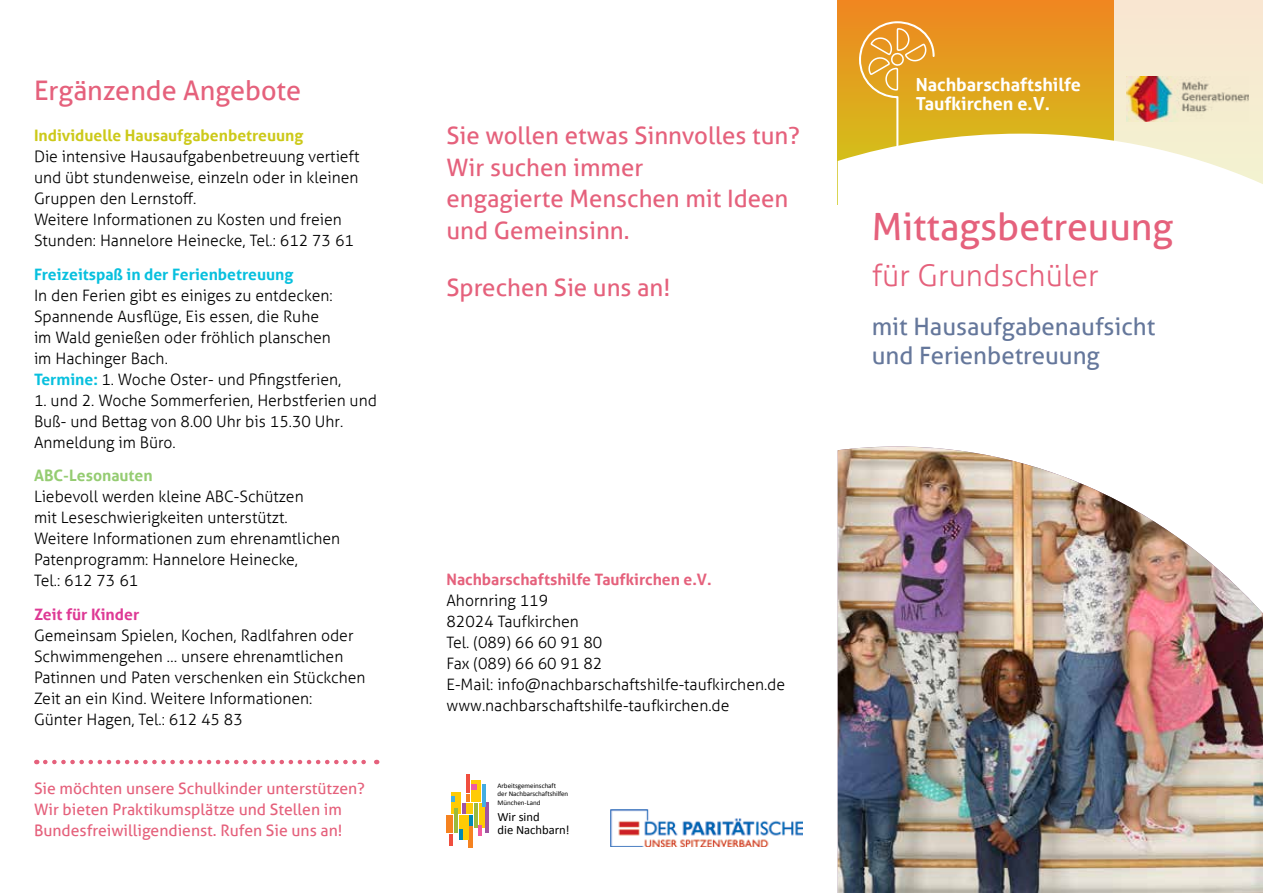
<style>
.page{position:relative;width:1263px;height:893px;background:#fff}
.page>*{position:absolute;margin:0;border:0;box-sizing:border-box;transform-origin:0 0}
.t1{font:37.5px "Aller";color:#e5617c}
.t2{font:300 30px "Aller";color:#e5617c}
.t3{font:27px "Aller";color:#e5617c}
.t4{font:24px/31.5px "Aller";color:#e5617c}
.t5{font:24px/28.5px "Aller";color:#65779b}
.t6{font:700 18px/19.5px "Aller";color:#fff}
.t7{font:300 15.75px/21px "Aller";color:#000}
.t8{font:15.75px/21px "Aller";color:#e5617c}
.t9{font:700 15.75px "Aller";color:#e5617c}
.t10{font:700 15.75px "Aller";color:#ccc919}
.t11{font:700 15.75px "Aller";color:#08c0de}
.t12{font:700 15.75px "Aller";color:#95cc72}
.t13{font:700 15.75px "Aller";color:#de3a95}
.t14{font:12.6px/13px "Calibri";color:#000}
.t15{font:7.05px/8.2px "Calibri";letter-spacing:-.005em;color:#000}
.s1{font-weight:700;color:#08c0de}
</style>
<div class="page">
<svg style="left:838px;top:0;width:276px;height:134px;background:#e49c1e"></svg>
<div style="left:1114px;top:0;width:149px;height:215px;background:#f7e9d1"></div>
<svg style="left:838px;top:134px;width:425px;height:81px"></svg>
<img style="left:838px;top:446px;width:425px;height:447px">
<svg style="left:859px;top:21px;width:76px;height:140px"></svg>
<div style="left:446px;top:815px;width:7px;height:18px;background:#f58220"></div>
<hr style="left:474px;top:803px;width:3px;height:24px;background:#9bba3c">
<div style="left:471px;top:780px;width:9px;height:21px;background:#ffcb05"></div>
<svg style="left:462px;top:784px;width:15px;height:30px"></svg>
<hr style="left:467px;top:774px;width:3px;height:19px;background:#f04e3e">
<svg style="left:468px;top:826px;width:4px;height:22px"></svg>
<svg style="left:468px;top:815px;width:4px;height:11px"></svg>
<div style="left:459px;top:815px;width:9px;height:25px;background:#ffcb05"></div>
<svg style="left:459px;top:830px;width:3px;height:10px"></svg>
<hr style="left:449px;top:834px;width:4px;height:12px;background:#f04e3e">
<div style="left:451px;top:793px;width:9px;height:21px;background:#ffcb05"></div>
<svg style="left:451px;top:796px;width:4px;height:6px"></svg>
<hr style="left:454px;top:808px;width:3px;height:25px;background:#9bba3c">
<div style="left:479px;top:803px;width:6px;height:24px;background:#ffcb05"></div>
<hr style="left:485px;top:803px;width:3px;height:30px;background:#a154a1">
<svg style="left:479px;top:825px;width:3px;height:11px"></svg>
<hr style="left:482px;top:784px;width:3px;height:23px;background:#44ade2">
<svg style="left:45px;top:760px;width:332px;height:4px"></svg>
<img style="left:1126px;top:77px;width:122px;height:45px">
<img style="left:610px;top:809px;width:192px;height:38px">
<h3 class="t3" style="left:34px;top:74px;width:269px">Ergänzende Angebote</h3>
<p class="t10" style="left:34px;top:126px;width:271px">Individuelle Hausaufgabenbetreuung</p>
<p class="t7" style="left:34px;top:146px;width:327px">Die intensive Hausaufgabenbetreuung vertieft und übt stundenweise, einzeln oder in kleinen Gruppen den Lernstoff.<br>Weitere Informationen zu Kosten und freien Stunden: Hannelore Heinecke, Tel.: 612 73 61</p>
<p class="t11" style="left:34px;top:264px;width:261px">Freizeitspaß in der Ferienbetreuung</p>
<p class="t7" style="left:34px;top:285px;width:309px">In den Ferien gibt es einiges zu entdecken:<br>Spannende Ausflüge, Eis essen, die Ruhe<br>im Wald genießen oder fröhlich planschen im Hachinger Bach.<br><span class="s1">Termine:</span> 1. Woche Oster- und Pfingstferien,</p>
<p class="t7" style="left:34px;top:390px;width:344px">1. und 2. Woche Sommerferien, Herbstferien und<br>Buß- und Bettag von 8.00 Uhr bis 15.30 Uhr.<br>Anmeldung im Büro.</p>
<p class="t12" style="left:34px;top:466px;width:120px">ABC-Lesonauten</p>
<p class="t7" style="left:34px;top:486px;width:308px">Liebevoll werden kleine ABC-Schützen<br>mit Leseschwierigkeiten unterstützt.<br>Weitere Informationen zum ehrenamtlichen Patenprogramm: Hannelore Heinecke,<br>Tel.: 612 73 61</p>
<p class="t13" style="left:34px;top:605px;width:107px">Zeit für Kinder</p>
<p class="t7" style="left:34px;top:625px;width:333px">Gemeinsam Spielen, Kochen, Radlfahren oder Schwimmengehen … unsere ehrenamtlichen Patinnen und Paten verschenken ein Stückchen Zeit an ein Kind. Weitere Informationen:<br>Günter Hagen, Tel.: 612 45 83</p>
<p class="t8" style="left:34px;top:778px;width:332px">Sie möchten unsere Schulkinder unterstützen?<br>Wir bieten Praktikumsplätze und Stellen im<br>Bundesfreiwilligendienst. Rufen Sie uns an!</p>
<h3 class="t4" style="left:446px;top:120px;width:355px">Sie wollen etwas Sinnvolles tun?<br>Wir suchen immer<br>engagierte Menschen mit Ideen und Gemeinsinn.</h3>
<h3 class="t4" style="left:446px;top:271px;width:225px">Sprechen Sie uns an!</h3>
<p class="t9" style="left:446px;top:570px;width:267px">Nachbarschaftshilfe Taufkirchen e.V.</p>
<p class="t7" style="left:446px;top:590px;width:340px">Ahornring 119<br>82024 Taufkirchen<br>Tel. (089) 66 60 91 80<br>Fax (089) 66 60 91 82<br>E-Mail: info@nachbarschaftshilfe-taufkirchen.de www.nachbarschaftshilfe-taufkirchen.de</p>
<p class="t15" style="left:497px;top:782px;width:72px">Arbeitsgemeinschaft<br>der Nachbarschaftshilfen<br>München-Land</p>
<p class="t14" style="left:497px;top:810px;width:74px">Wir sind<br>die Nachbarn!</p>
<p class="t6" style="left:916px;top:74px;width:167px">Nachbarschaftshilfe<br>Taufkirchen e.V.</p>
<h1 class="t1" style="left:872px;top:204px;width:303px">Mittagsbetreuung</h1>
<h2 class="t2" style="left:872px;top:257px;width:228px">für Grundschüler</h2>
<h3 class="t5" style="left:872px;top:312px;width:285px">mit Hausaufgabenaufsicht und Ferienbetreuung</h3>
</div>
